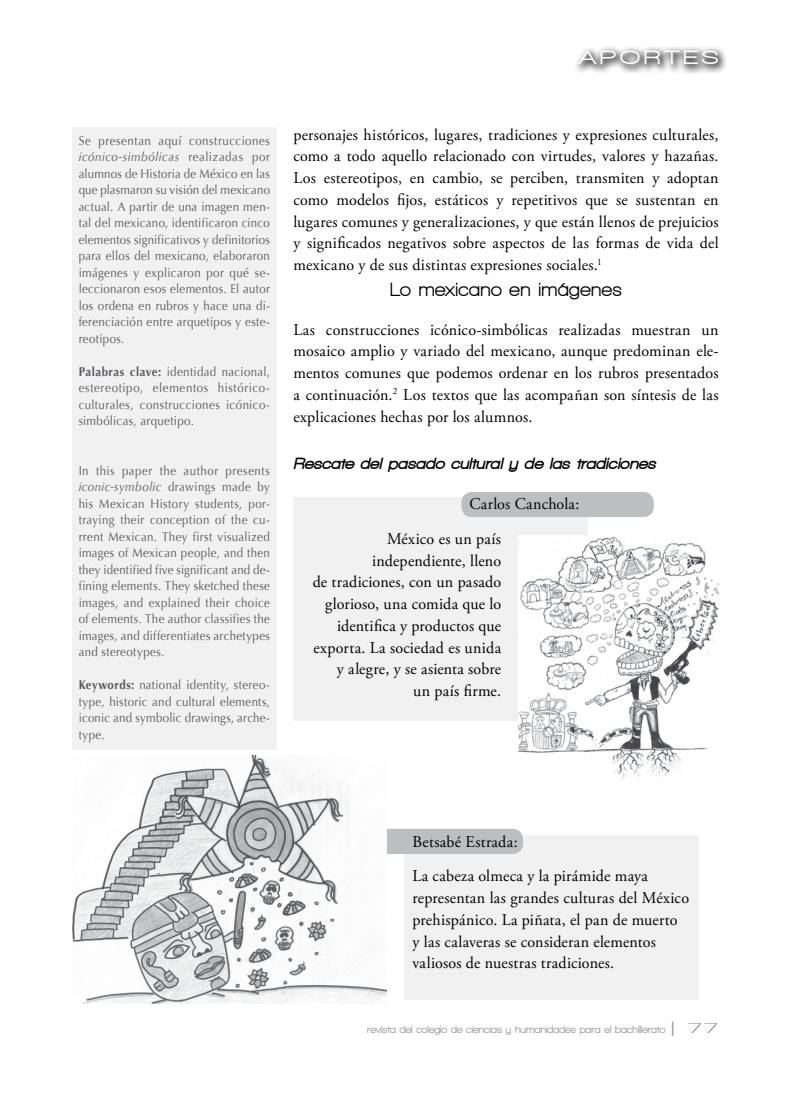
<style>
.page{position:relative;width:808px;height:1106px;background:#fff}
.page>*{position:absolute;margin:0;border:0;box-sizing:border-box;transform-origin:0 0}
.t1{font:800 19.5px "Walkway";letter-spacing:.02em;color:#000}
.t2{font:900 19.5px "Walkway Expand";color:#fff}
.t3{font:16.5px/21.8px "Adobe Garamond Pro";letter-spacing:.005em;color:#000}
.t4{font:italic 900 16.5px "Walkway";letter-spacing:.025em;color:#000}
.t5{font:12.75px/16.5px "Optima";letter-spacing:.03em;color:#58595b;text-align:justify;scale:.9 1}
.t6{font:800 10.5px "Walkway";color:#939598}
.s1{font-style:italic}
.s2{font-weight:700}
.s3{font-family:"Verdana";font-weight:400;font-size:15px}
.s4{font-family:"Walkway Ultra Expand";font-weight:400;font-size:15px;color:#000}
</style>
<div class="page">
<div style="left:573px;top:46px;width:155px;height:29px;background:#000;opacity:.81"></div>
<div style="left:293px;top:498px;width:295px;height:223px;background:#f1f1f2"></div>
<div style="left:461px;top:492px;width:193px;height:25px;background:#bcbec0;border-radius:10px"></div>
<div style="left:404px;top:834px;width:294px;height:165px;background:#f1f1f2"></div>
<div style="left:331px;top:828px;width:192px;height:26px;background:#bcbec0;border-radius:10px"></div>
<img style="left:72px;top:755px;width:315px;height:248px">
<img style="left:518px;top:535px;width:201px;height:244px">
<div style="left:72px;top:128px;width:204px;height:621px;background:#f1f1f2"></div>
<p class="t2" style="left:579px;top:47px;width:141px">AP ORT ES</p>
<p class="t5" style="left:79px;top:132px;width:214px">Se presentan aquí construcciones <span class="s1">icónico-simbólicas</span> realizadas por alumnos de Historia de México en las que plasmaron su visión del mexicano actual. A partir de una imagen men&shy;tal del mexicano, identificaron cinco elementos significativos y definitorios para ellos del mexicano, elaboraron imágenes y explicaron por qué se&shy;leccionaron esos elementos. El autor los ordena en rubros y hace una di&shy;ferenciación entre arquetipos y este&shy;reotipos.</p>
<p class="t5" style="left:79px;top:363px;width:214px"><span class="s2">Palabras clave:</span> identidad nacional, estereotipo, elementos histórico&shy;culturales, construcciones icónico&shy;simbólicas, arquetipo.</p>
<p class="t5" style="left:79px;top:462px;width:214px">In this paper the author presents <span class="s1">iconic-symbolic</span> drawings made by his Mexican History students, por&shy;traying their conception of the cu&shy;rrent Mexican. They first visualized images of Mexican people, and then they identified five significant and de&shy;fining elements. They sketched these images, and explained their choice of elements. The author classifies the images, and differentiates archetypes and stereotypes.</p>
<p class="t5" style="left:79px;top:677px;width:214px"><span class="s2">Keywords:</span> national identity, stereo&shy;type, historic and cultural elements, iconic and symbolic drawings, arche&shy;type.</p>
<p class="t3" style="left:293px;top:124px;width:427px;text-align:justify">personajes históricos, lugares, tradiciones y expresiones culturales, como a todo aquello relacionado con virtudes, valores y hazañas.<br>Los estereotipos, en cambio, se perciben, transmiten y adoptan como modelos fijos, estáticos y repetitivos que se sustentan en lugares comunes y generalizaciones, y que están llenos de prejuicios y significados negativos sobre aspectos de las formas de vida del mexicano y de sus distintas expresiones sociales.<sup>1</sup></p>
<p class="t1" style="left:390px;top:278px;width:233px">Lo mexicano en imágenes</p>
<p class="t3" style="left:293px;top:319px;width:427px;text-align:justify">Las construcciones icónico-simbólicas realizadas muestran un mosaico amplio y variado del mexicano, aunque predominan ele&shy;mentos comunes que podemos ordenar en los rubros presentados a continuación.<sup>2</sup> Los textos que las acompañan son síntesis de las explicaciones hechas por los alumnos.</p>
<p class="t4" style="left:293px;top:454px;width:364px">Rescate del pasado cultural y de las tradiciones</p>
<p class="t3" style="left:387px;top:487px;width:194px;line-height:34.5px;text-indent:82px">Carlos Canchola:<br>México es un país</p>
<p class="t3" style="left:313px;top:550px;width:190px;text-align:right">independiente, lleno<br>de tradiciones, con un pasado glorioso, una comida que lo identifica y productos que exporta. La sociedad es unida y alegre, y se asienta sobre<br>un país firme.</p>
<p class="t3" style="left:412px;top:824px;width:237px;line-height:34.5px">Betsabé Estrada:<br>La cabeza olmeca y la pirámide maya</p>
<p class="t3" style="left:412px;top:887px;width:278px">representan las grandes culturas del México prehispánico. La piñata, el pan de muerto<br>y las calaveras se consideran elementos valiosos de nuestras tradiciones.</p>
<p class="t6" style="left:367px;top:1024px;width:353px">revista del colegio de ciencias y humanidades para el bachillerato <span class="s3">|</span> <span class="s4">77</span></p>
</div>
